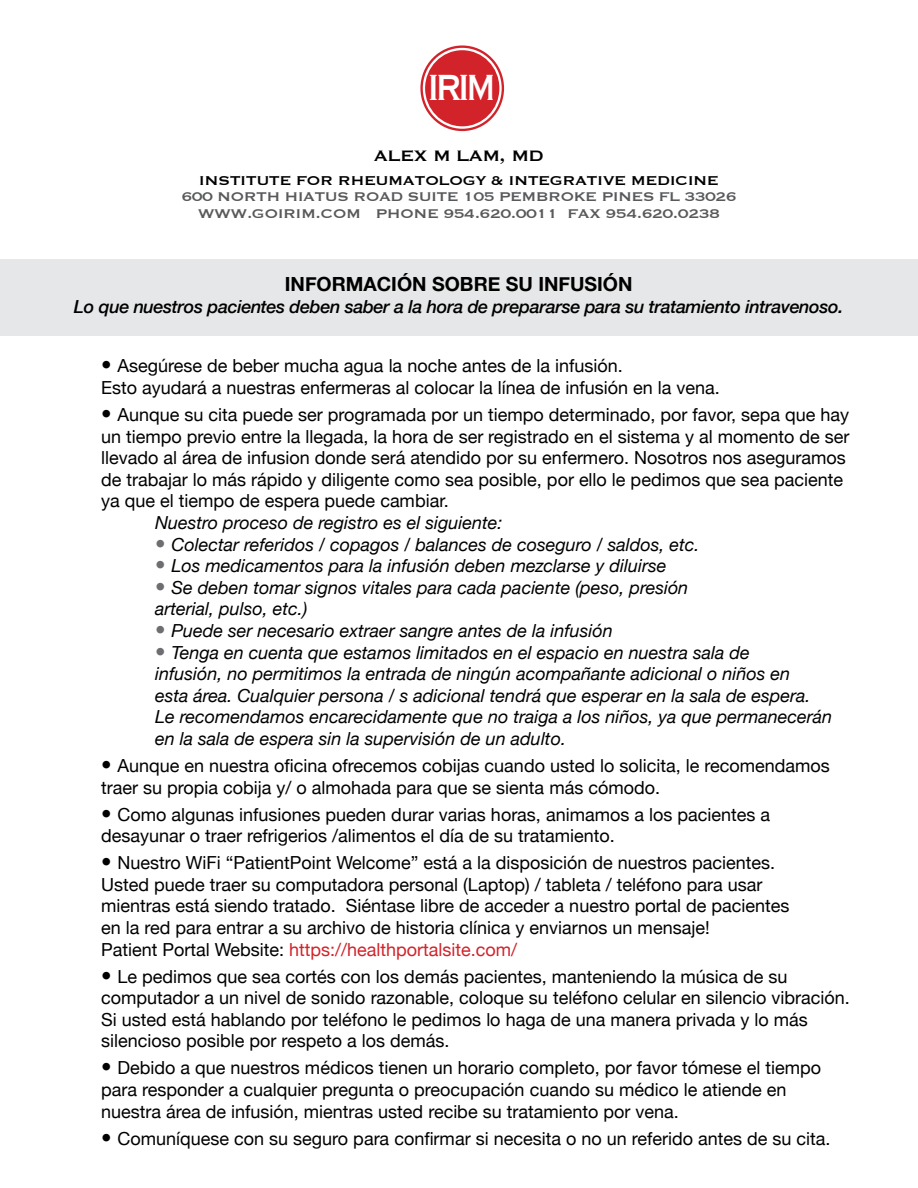
<style>
.page{position:relative;width:918px;height:1188px;background:#fff}
.page>*{position:absolute;margin:0;border:0;box-sizing:border-box;transform-origin:0 0}
.t1{font:57.15px "Copperplate";color:#fff;scale:.77 1}
.t2{font:19.8px "Copperplate";letter-spacing:-.03em;color:#000;scale:1.08 1}
.t3{font:700 19.5px "Helvetica Neue";color:#000}
.t4{font:18px/21.6px "Helvetica Neue";color:#000}
.t5{font:italic 18px/21.6px "Helvetica Neue";color:#000}
.t6{font:italic 500 18px "Helvetica Neue";letter-spacing:-.02em;color:#000}
.t7{font:16.8px "Copperplate";letter-spacing:-.03em;color:#000;scale:1.08 1}
.t8{font:16.65px/16.5px "Copperplate";letter-spacing:-.035em;color:#58595b;text-align:center;scale:1.08 1}
.s1{font-size:21px}
.s2{font-style:normal;font-size:21px;color:#6d6e71}
.s3{color:#d2232a}
</style>
<div class="page">
<div style="left:0;top:259px;width:918px;height:76px;background:#e6e7e8"></div>
<div style="left:420px;top:45px;width:84px;height:86px;border:2px solid #d2232a;border-radius:50%"></div>
<div style="left:425px;top:50px;width:74px;height:76px;background:#d2232a;border-radius:50%"></div>
<h1 class="t1" style="left:426px;top:47px;width:93px">irim</h1>
<p class="t2" style="left:374px;top:142px;width:159px">ALEX M LAM, MD</p>
<p class="t7" style="left:199px;top:169px;width:483px">INSTITUTE FOR RHEUMATOLOGY &amp; INTEGRATIVE MEDICINE</p>
<p class="t8" style="left:181px;top:187px;width:516px">600 NORTH HIATUS ROAD SUITE 105 PEMBROKE PINES FL 33026<br>WWW.GOIRIM.COM PHONE 954.620.0011 FAX 954.620.0238</p>
<p class="t3" style="left:285px;top:272px;width:349px">INFORMACIÓN SOBRE SU INFUSIÓN</p>
<p class="t6" style="left:74px;top:291px;width:771px">Lo que nuestros pacientes deben saber a la hora de prepararse para su tratamiento intravenoso.</p>
<p class="t4" style="left:101px;top:355px;width:620px"><span class="s1">•</span> Asegúrese de beber mucha agua la noche antes de la infusión.<br>Esto ayudará a nuestras enfermeras al colocar la línea de infusión en la vena.</p>
<p class="t4" style="left:101px;top:404px;width:750px"><span class="s1">•</span> Aunque su cita puede ser programada por un tiempo determinado, por favor, sepa que hay un tiempo previo entre la llegada, la hora de ser registrado en el sistema y al momento de ser llevado al área de infusion donde será atendido por su enfermero. Nosotros nos aseguramos de trabajar lo más rápido y diligente como sea posible, por ello le pedimos que sea paciente ya que el tiempo de espera puede cambiar.</p>
<p class="t5" style="left:155px;top:513px;width:349px">Nuestro proceso de registro es el siguiente:</p>
<p class="t5" style="left:155px;top:535px;width:546px"><span class="s2">•</span> Colectar referidos / copagos / balances de coseguro / saldos, etc.</p>
<p class="t5" style="left:155px;top:556px;width:513px"><span class="s2">•</span> Los medicamentos para la infusión deben mezclarse y diluirse</p>
<p class="t5" style="left:155px;top:578px;width:535px"><span class="s2">•</span> Se deben tomar signos vitales para cada paciente (peso, presión arterial, pulso, etc.)</p>
<p class="t5" style="left:155px;top:621px;width:459px"><span class="s2">•</span> Puede ser necesario extraer sangre antes de la infusión</p>
<p class="t5" style="left:155px;top:643px;width:678px"><span class="s2">•</span> Tenga en cuenta que estamos limitados en el espacio en nuestra sala de<br>infusión, no permitimos la entrada de ningún acompañante adicional o niños en<br>esta área. Cualquier persona / s adicional tendrá que esperar en la sala de espera.<br>Le recomendamos encarecidamente que no traiga a los niños, ya que permanecerán en la sala de espera sin la supervisión de un adulto.</p>
<p class="t4" style="left:101px;top:755px;width:730px"><span class="s1">•</span> Aunque en nuestra oficina ofrecemos cobijas cuando usted lo solicita, le recomendamos traer su propia cobija y/ o almohada para que se sienta más cómodo.</p>
<p class="t4" style="left:101px;top:803px;width:670px"><span class="s1">•</span> Como algunas infusiones pueden durar varias horas, animamos a los pacientes a desayunar o traer refrigerios /alimentos el día de su tratamiento.</p>
<p class="t4" style="left:101px;top:852px;width:690px"><span class="s1">•</span> Nuestro WiFi “PatientPoint Welcome” está a la disposición de nuestros pacientes.<br>Usted puede traer su computadora personal (Laptop) / tableta / teléfono para usar mientras está siendo tratado. Siéntase libre de acceder a nuestro portal de pacientes en la red para entrar a su archivo de historia clínica y enviarnos un mensaje!<br>Patient Portal Website: <span class="s3">https://healthportalsite.com/</span></p>
<p class="t4" style="left:101px;top:965px;width:750px"><span class="s1">•</span> Le pedimos que sea cortés con los demás pacientes, manteniendo la música de su computador a un nivel de sonido razonable, coloque su teléfono celular en silencio vibración.<br>Si usted está hablando por teléfono le pedimos lo haga de una manera privada y lo más silencioso posible por respeto a los demás.</p>
<p class="t4" style="left:101px;top:1057px;width:721px"><span class="s1">•</span> Debido a que nuestros médicos tienen un horario completo, por favor tómese el tiempo para responder a cualquier pregunta o preocupación cuando su médico le atiende en nuestra área de infusión, mientras usted recibe su tratamiento por vena.</p>
<p class="t4" style="left:101px;top:1127px;width:731px"><span class="s1">•</span> Comuníquese con su seguro para confirmar si necesita o no un referido antes de su cita.</p>
</div>
